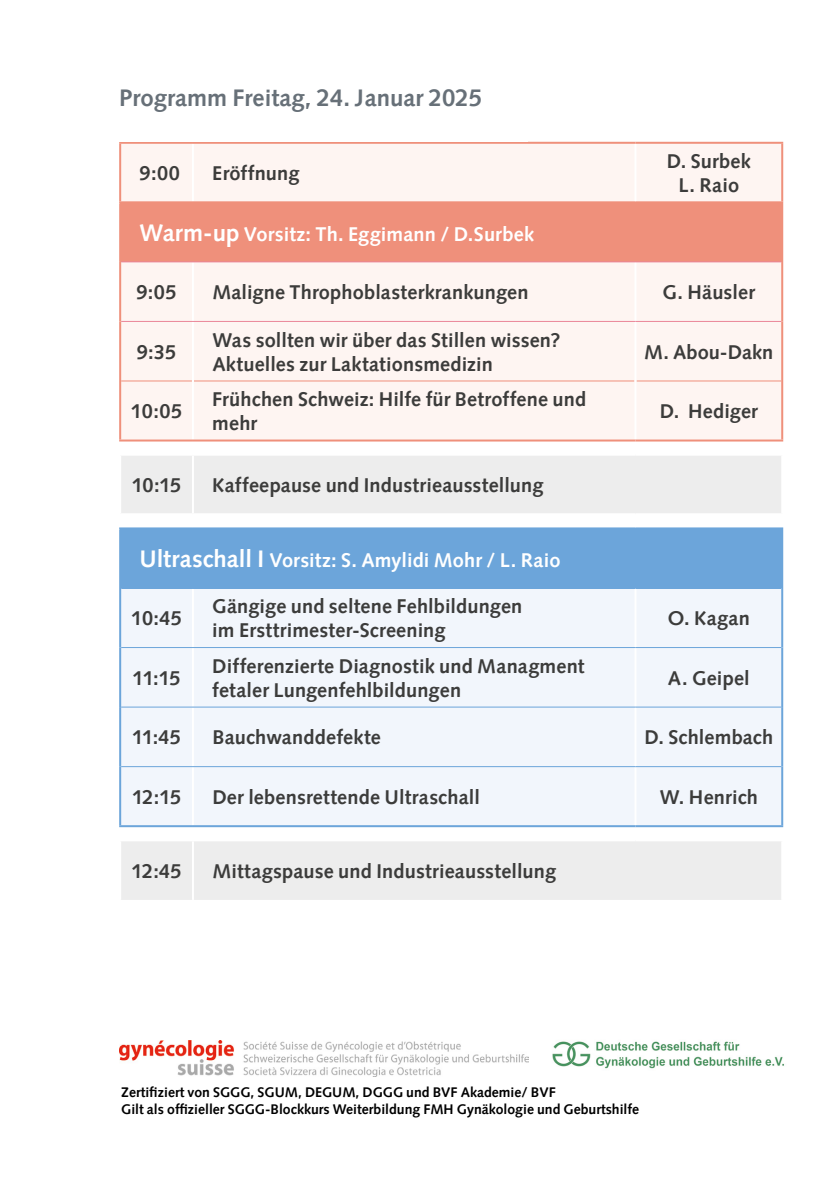
<style>
.page{position:relative;width:840px;height:1191px;background:#fff}
.page>*{position:absolute;margin:0;border:0;box-sizing:border-box;transform-origin:0 0}
.t1{font:700 24px "Syntax LT Pro";color:#677078}
.t2{font:700 20px/24px "Syntax LT Pro";letter-spacing:.005em;color:#3c3c3b}
.t3{font:700 20px "Syntax LT Pro";letter-spacing:.005em;color:#fff}
.t4{font:700 14px/16.8px "Syntax LT Pro";color:#000}
.s1{font-size:24px}
</style>
<div class="page">
<div style="left:121px;top:144px;width:659px;height:295px;background:#fef5f2"></div>
<div style="left:120px;top:202px;width:661px;height:60px;background:#ef907b"></div>
<svg style="left:121px;top:456px;width:659px;height:444px;background:#eee"></svg>
<div style="left:120px;top:528px;width:661px;height:60px;background:#6ca5da"></div>
<div style="left:121px;top:589px;width:659px;height:236px;background:#f2f6fc"></div>
<hr style="left:780px;top:203px;width:2px;height:59px;background:#ef907b">
<hr style="left:780px;top:529px;width:2px;height:59px;background:#6ca5da">
<hr style="left:119px;top:203px;width:2px;height:59px;background:#ef907b">
<hr style="left:192px;top:144px;width:2px;height:57px;background:#fff">
<hr style="left:634px;top:144px;width:2px;height:57px;background:#fff">
<hr style="left:192px;top:456px;width:2px;height:57px;background:#fff">
<svg style="left:121px;top:515px;width:659px;height:12px"></svg>
<hr style="left:192px;top:589px;width:2px;height:58px;background:#fff">
<hr style="left:634px;top:589px;width:2px;height:58px;background:#fff">
<hr style="left:192px;top:648px;width:2px;height:58px;background:#fff">
<hr style="left:634px;top:648px;width:2px;height:58px;background:#fff">
<hr style="left:192px;top:707px;width:2px;height:59px;background:#fff">
<hr style="left:634px;top:707px;width:2px;height:59px;background:#fff">
<hr style="left:192px;top:767px;width:2px;height:58px;background:#fff">
<hr style="left:634px;top:767px;width:2px;height:58px;background:#fff">
<svg style="left:192px;top:827px;width:2px;height:12px"></svg>
<svg style="left:634px;top:827px;width:2px;height:12px"></svg>
<hr style="left:119px;top:839px;width:74px;height:2px;background:#fff">
<hr style="left:193px;top:839px;width:442px;height:2px;background:#fff">
<hr style="left:192px;top:841px;width:2px;height:59px;background:#fff">
<hr style="left:635px;top:839px;width:147px;height:2px;background:#fff">
<hr style="left:121px;top:706px;width:72px;height:1px;background:#6ca5da">
<hr style="left:193px;top:706px;width:442px;height:1px;background:#6ca5da">
<hr style="left:635px;top:706px;width:145px;height:1px;background:#6ca5da">
<hr style="left:121px;top:766px;width:72px;height:1px;background:#6ca5da">
<hr style="left:193px;top:766px;width:442px;height:1px;background:#6ca5da">
<hr style="left:635px;top:766px;width:145px;height:1px;background:#6ca5da">
<hr style="left:119px;top:527px;width:74px;height:2px;background:#6ca5da">
<hr style="left:119px;top:529px;width:2px;height:59px;background:#6ca5da">
<hr style="left:193px;top:527px;width:442px;height:2px;background:#6ca5da">
<hr style="left:635px;top:527px;width:147px;height:2px;background:#6ca5da">
<hr style="left:119px;top:588px;width:2px;height:59px;background:#6ca5da">
<hr style="left:780px;top:588px;width:2px;height:59px;background:#6ca5da">
<hr style="left:119px;top:647px;width:2px;height:60px;background:#6ca5da">
<hr style="left:780px;top:647px;width:2px;height:60px;background:#6ca5da">
<hr style="left:119px;top:707px;width:2px;height:59px;background:#6ca5da">
<hr style="left:780px;top:707px;width:2px;height:59px;background:#6ca5da">
<hr style="left:119px;top:766px;width:2px;height:59px;background:#6ca5da">
<hr style="left:780px;top:766px;width:2px;height:59px;background:#6ca5da">
<hr style="left:119px;top:825px;width:74px;height:2px;background:#6ca5da">
<hr style="left:193px;top:825px;width:442px;height:2px;background:#6ca5da">
<hr style="left:635px;top:825px;width:147px;height:2px;background:#6ca5da">
<hr style="left:119px;top:142px;width:74px;height:2px;background:#ef907b">
<hr style="left:119px;top:144px;width:2px;height:57px;background:#ef907b">
<hr style="left:193px;top:142px;width:442px;height:2px;background:#ef907b">
<hr style="left:635px;top:142px;width:147px;height:2px;background:#ef907b">
<hr style="left:780px;top:144px;width:2px;height:57px;background:#ef907b">
<hr style="left:119px;top:201px;width:74px;height:2px;background:#ef907b">
<hr style="left:193px;top:201px;width:442px;height:2px;background:#ef907b">
<hr style="left:635px;top:201px;width:147px;height:2px;background:#ef907b">
<hr style="left:121px;top:380px;width:71px;height:1px;background:#ef907b">
<hr style="left:194px;top:380px;width:440px;height:1px;background:#ef907b">
<hr style="left:636px;top:380px;width:144px;height:1px;background:#ef907b">
<hr style="left:121px;top:647px;width:72px;height:1px;background:#6ca5da">
<hr style="left:193px;top:647px;width:442px;height:1px;background:#6ca5da">
<hr style="left:635px;top:647px;width:145px;height:1px;background:#6ca5da">
<hr style="left:119px;top:262px;width:2px;height:59px;background:#ef907b">
<hr style="left:780px;top:262px;width:2px;height:59px;background:#ef907b">
<hr style="left:119px;top:321px;width:2px;height:60px;background:#ef907b">
<hr style="left:780px;top:321px;width:2px;height:60px;background:#ef907b">
<hr style="left:119px;top:381px;width:2px;height:58px;background:#ef907b">
<hr style="left:780px;top:381px;width:2px;height:58px;background:#ef907b">
<hr style="left:192px;top:262px;width:2px;height:59px;background:#fff">
<hr style="left:634px;top:262px;width:2px;height:59px;background:#fff">
<hr style="left:192px;top:322px;width:2px;height:59px;background:#fff">
<hr style="left:634px;top:322px;width:2px;height:59px;background:#fff">
<hr style="left:192px;top:381px;width:2px;height:58px;background:#fff">
<hr style="left:634px;top:381px;width:2px;height:58px;background:#fff">
<hr style="left:121px;top:261px;width:72px;height:1px;background:#ea8698">
<hr style="left:193px;top:261px;width:442px;height:1px;background:#ea8698">
<hr style="left:635px;top:261px;width:145px;height:1px;background:#ea8698">
<hr style="left:121px;top:321px;width:72px;height:1px;background:#ea8698">
<hr style="left:193px;top:321px;width:442px;height:1px;background:#ea8698">
<hr style="left:635px;top:321px;width:145px;height:1px;background:#ea8698">
<hr style="left:119px;top:439px;width:74px;height:2px;background:#ef907b">
<hr style="left:193px;top:439px;width:442px;height:2px;background:#ef907b">
<hr style="left:635px;top:439px;width:147px;height:2px;background:#ef907b">
<hr style="left:121px;top:587px;width:72px;height:2px;background:#6ca5da">
<hr style="left:193px;top:587px;width:442px;height:2px;background:#6ca5da">
<hr style="left:635px;top:587px;width:145px;height:2px;background:#6ca5da">
<hr style="left:119px;top:513px;width:74px;height:2px;background:#fff">
<hr style="left:193px;top:513px;width:442px;height:2px;background:#fff">
<hr style="left:635px;top:513px;width:147px;height:2px;background:#fff">
<img style="left:528px;top:1041px;width:256px;height:28px">
<img style="left:119px;top:1040px;width:409px;height:36px">
<p class="t1" style="left:119px;top:83px;width:364px">Programm Freitag, 24. Januar 2025</p>
<p class="t2" style="left:139px;top:161px;width:42px">9:00</p>
<p class="t2" style="left:212px;top:161px;width:89px">Eröffnung</p>
<p class="t2" style="left:666px;top:149px;width:85px;text-align:center">D. Surbek<br>L. Raio</p>
<p class="t3" style="left:139px;top:222px;width:396px"><span class="s1">Warm-up</span> Vorsitz: Th. Eggimann / D.Surbek</p>
<p class="t2" style="left:136px;top:280px;width:42px">9:05</p>
<p class="t2" style="left:212px;top:280px;width:317px">Maligne Throphoblasterkrankungen</p>
<p class="t2" style="left:662px;top:280px;width:94px">G. Häusler</p>
<p class="t2" style="left:137px;top:340px;width:41px">9:35</p>
<p class="t2" style="left:131px;top:399px;width:53px">10:05</p>
<p class="t2" style="left:212px;top:328px;width:349px">Was sollten wir über das Stillen wissen?<br>Aktuelles zur Laktationsmedizin</p>
<p class="t2" style="left:212px;top:387px;width:375px">Frühchen Schweiz: Hilfe für Betroffene und mehr</p>
<p class="t2" style="left:132px;top:473px;width:51px">10:15</p>
<p class="t2" style="left:212px;top:473px;width:332px">Kaffeepause und Industrieausstellung</p>
<p class="t3" style="left:139px;top:548px;width:422px"><span class="s1">Ultraschall I</span> Vorsitz: S. Amylidi Mohr / L. Raio</p>
<p class="t2" style="left:131px;top:606px;width:52px">10:45</p>
<p class="t2" style="left:212px;top:594px;width:311px">Gängige und seltene Fehlbildungen im Ersttrimester-Screening</p>
<p class="t2" style="left:132px;top:666px;width:50px">11:15</p>
<p class="t2" style="left:212px;top:654px;width:373px">Differenzierte Diagnostik und Managment fetaler Lungenfehlbildungen</p>
<p class="t2" style="left:644px;top:340px;width:130px">M. Abou-Dakn</p>
<p class="t2" style="left:659px;top:399px;width:100px">D. Hediger</p>
<p class="t2" style="left:667px;top:606px;width:84px">O. Kagan</p>
<p class="t2" style="left:667px;top:666px;width:83px">A. Geipel</p>
<p class="t2" style="left:132px;top:725px;width:51px">11:45</p>
<p class="t2" style="left:212px;top:725px;width:170px">Bauchwanddefekte</p>
<p class="t2" style="left:644px;top:725px;width:130px">D. Schlembach</p>
<p class="t2" style="left:132px;top:785px;width:51px">12:15</p>
<p class="t2" style="left:212px;top:785px;width:269px">Der lebensrettende Ultraschall</p>
<p class="t2" style="left:659px;top:785px;width:100px">W. Henrich</p>
<p class="t2" style="left:131px;top:858px;width:52px">12:45</p>
<p class="t2" style="left:212px;top:858px;width:345px">Mittagspause und Industrieausstellung</p>
<p class="t4" style="left:121px;top:1083px;width:519px">Zertifiziert von SGGG, SGUM, DEGUM, DGGG und BVF Akademie/ BVF<br>Gilt als offizieller SGGG-Blockkurs Weiterbildung FMH Gynäkologie und Geburtshilfe</p>
</div>
